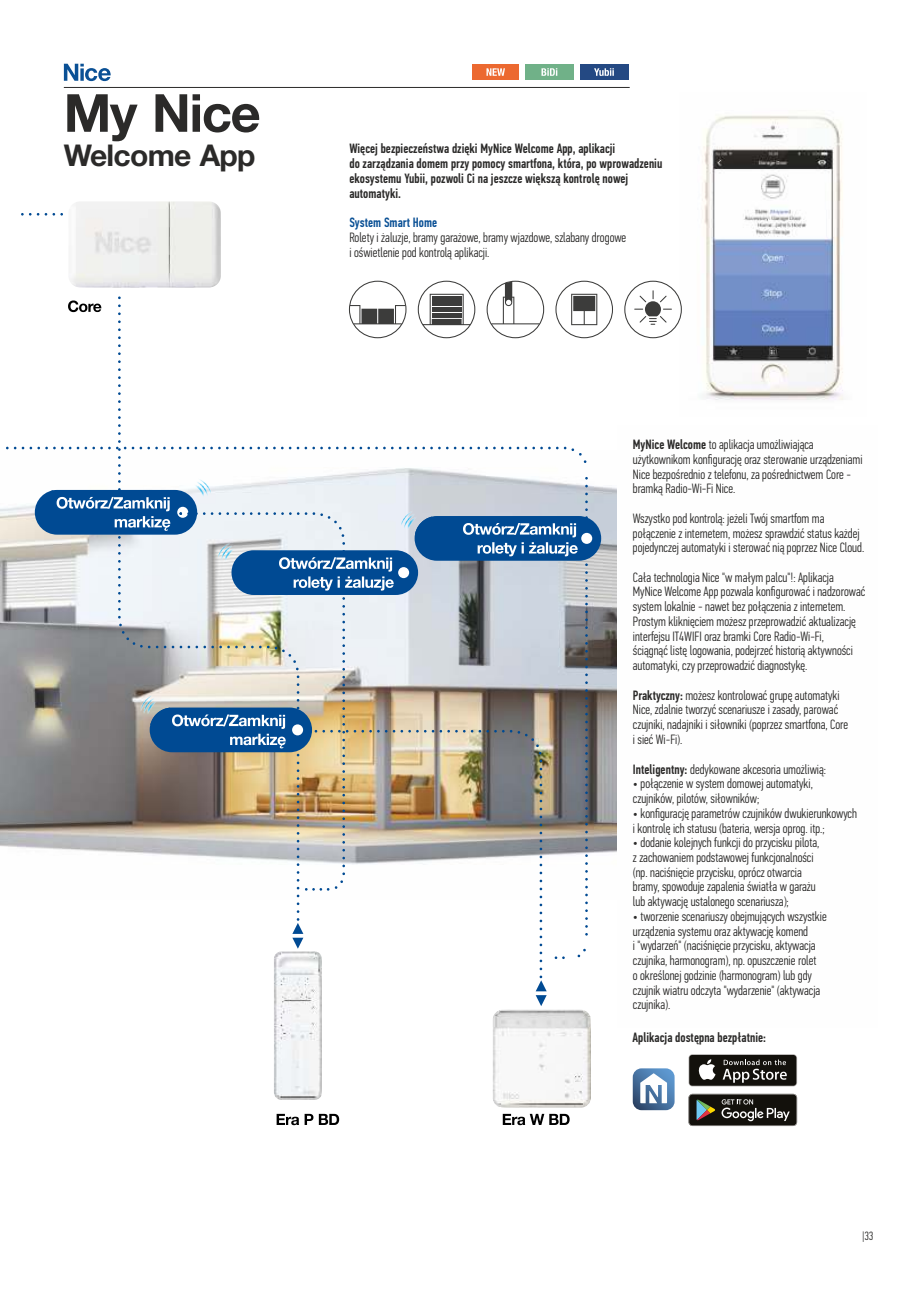
<style>
.page{position:relative;width:919px;height:1289px;background:#fff}
.page>*{position:absolute;margin:0;border:0;box-sizing:border-box;transform-origin:0 0}
.t1{font:700 52.5px "Helvetica Neue LT Pro";letter-spacing:-.025em;color:#2b2a29}
.t2{font:700 30px "Helvetica Neue LT Pro";letter-spacing:-.025em;color:#2b2a29}
.t3{font:300 13.5px/14.7px "PF Din Text Comp Pro";color:#2b2a29}
.t4{font:500 13.5px/14.9px "PF Din Text Comp Pro";color:#2b2a29}
.t5{font:500 13.5px "PF Din Text Comp Pro";color:#0a5095}
.t6{font:300 12px "PF Din Text Comp Pro";color:#2b2a29}
.s1{font-weight:500}
</style>
<div class="page">
<img style="left:0;top:487px;width:617px;height:366px">
<img style="left:68px;top:201px;width:153px;height:86px;border-radius:12px">
<svg style="left:276px;top:1113px;width:63px;height:12px"></svg>
<svg style="left:502px;top:1113px;width:67px;height:12px"></svg>
<svg style="left:535px;top:980px;width:11px;height:26px"></svg>
<img style="left:274px;top:951px;width:48px;height:148px;border-radius:7px">
<img style="left:492px;top:1009px;width:98px;height:98px;border-radius:10px">
<img style="left:681px;top:115px;width:162px;height:285px">
<svg style="left:6px;top:446px;width:10px;height:3px"></svg>
<svg style="left:21px;top:213px;width:18px;height:2px"></svg>
<svg style="left:45px;top:213px;width:18px;height:2px"></svg>
<div style="left:525px;top:65px;width:48px;height:15px;background:#70b188"></div>
<svg style="left:541px;top:68px;width:16px;height:8px"></svg>
<div style="left:579px;top:65px;width:49px;height:15px;background:#244983"></div>
<svg style="left:594px;top:68px;width:19px;height:8px"></svg>
<svg style="left:64px;top:64px;width:47px;height:17px"></svg>
<hr style="left:64px;top:87px;width:565px;height:1px;background:#2b2a29">
<div style="left:472px;top:65px;width:47px;height:15px;background:#ec6930"></div>
<svg style="left:486px;top:68px;width:19px;height:8px"></svg>
<svg style="left:688px;top:1054px;width:109px;height:32px"></svg>
<div style="left:689px;top:1054px;width:107px;height:31px;background:#13110c;border-radius:3px"></div>
<svg style="left:698px;top:1059px;width:17px;height:20px"></svg>
<svg style="left:722px;top:1059px;width:64px;height:23px"></svg>
<svg style="left:688px;top:1093px;width:109px;height:32px;background:#3c3c36"></svg>
<svg style="left:632px;top:1068px;width:42px;height:42px"></svg>
<svg style="left:640px;top:1073px;width:27px;height:30px"></svg>
<svg style="left:624px;top:281px;width:57px;height:57px"></svg>
<img style="left:30px;top:281px;width:583px;height:689px">
<h1 class="t1" style="left:64px;top:94px;width:198px">My Nice</h1>
<h2 class="t2" style="left:64px;top:144px;width:193px">Welcome App</h2>
<p class="t4" style="left:349px;top:142px;width:314px">Więcej bezpieczeństwa dzięki MyNice Welcome App, aplikacji<br>do zarządzania domem przy pomocy smartfona, która, po wprowadzeniu ekosystemu Yubii, pozwoli Ci na jeszcze większą kontrolę nowej automatyki.</p>
<p class="t5" style="left:349px;top:217px;width:89px">System Smart Home</p>
<p class="t3" style="left:349px;top:231px;width:278px">Rolety i żaluzje, bramy garażowe, bramy wjazdowe, szlabany drogowe i oświetlenie pod kontrolą aplikacji.</p>
<p class="t3" style="left:633px;top:438px;width:231px"><span class="s1">MyNice Welcome</span> to aplikacja umożliwiająca użytkownikom konfigurację oraz sterowanie urządzeniami Nice bezpośrednio z telefonu, za pośrednictwem Core - bramką Radio-Wi-Fi Nice.</p>
<p class="t3" style="left:633px;top:512px;width:233px">Wszystko pod kontrolą: jeżeli Twój smartfom ma połączenie z internetem, możesz sprawdzić status każdej pojedynczej automatyki i sterować nią poprzez Nice Cloud.</p>
<p class="t3" style="left:632px;top:571px;width:234px">Cała technologia Nice "w małym palcu"!: Aplikacja MyNice Welcome App pozwala konfigurować i nadzorować system lokalnie - nawet bez połączenia z internetem.<br>Prostym kliknięciem możesz przeprowadzić aktualizację interfejsu IT4WIFI oraz bramki Core Radio-Wi-Fi,<br>ściągnąć listę logowania, podejrzeć historią aktywności automatyki, czy przeprowadzić diagnostykę.</p>
<p class="t3" style="left:632px;top:689px;width:217px"><span class="s1">Praktyczny:</span> możesz kontrolować grupę automatyki Nice, zdalnie tworzyć scenariusze i zasady, parować czujniki, nadajniki i siłowniki (poprzez smartfona, Core i sieć Wi-Fi).</p>
<p class="t3" style="left:632px;top:762px;width:195px"><span class="s1">Inteligentny:</span> dedykowane akcesoria umożliwią:</p>
<p class="t3" style="left:632px;top:777px;width:181px">• połączenie w system domowej automatyki, czujników, pilotów, siłowników;</p>
<p class="t3" style="left:632px;top:807px;width:226px">• konfigurację parametrów czujników dwukierunkowych i kontrolę ich statusu (bateria, wersja oprog. itp.;</p>
<p class="t3" style="left:632px;top:836px;width:188px">• dodanie kolejnych funkcji do przycisku pilota, z zachowaniem podstawowej funkcjonalności (np. naciśnięcie przycisku, oprócz otwarcia bramy, spowoduje zapalenia światła w garażu lub aktywację ustalonego scenariusza);</p>
<p class="t3" style="left:632px;top:910px;width:195px">• tworzenie scenariuszy obejmujących wszystkie urządzenia systemu oraz aktywację komend<br>i "wydarzeń" (naciśnięcie przycisku, aktywacja czujnika, harmonogram), np. opuszczenie rolet<br>o określonej godzinie (harmonogram) lub gdy czujnik wiatru odczyta "wydarzenie" (aktywacja czujnika).</p>
<p class="t4" style="left:632px;top:1031px;width:135px">Aplikacja dostępna bezpłatnie:</p>
<p class="t6" style="left:861px;top:1231px;width:13px">|33</p>
</div>
